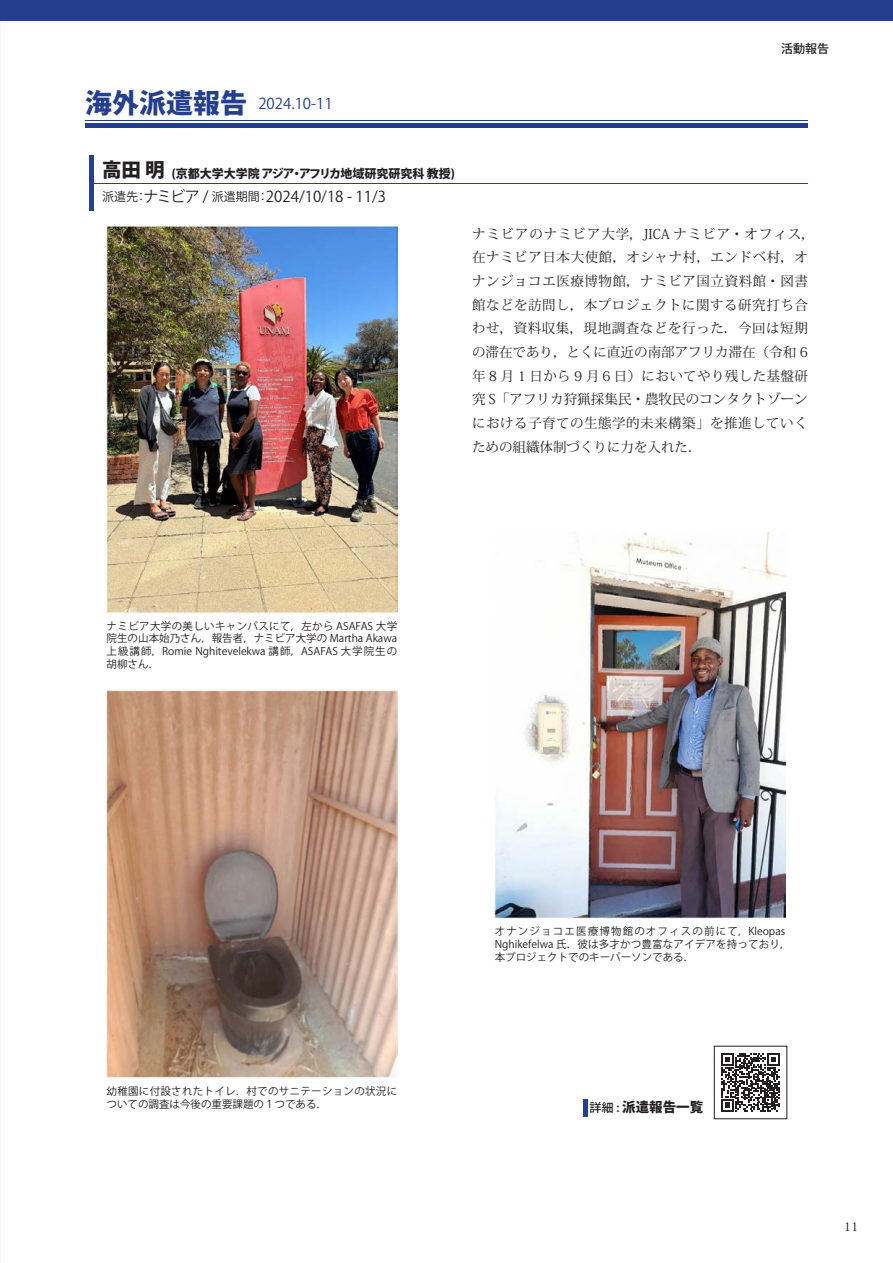
<style>
.page{position:relative;width:893px;height:1263px;background:#fff}
.page>*{position:absolute;margin:0;border:0;box-sizing:border-box;transform-origin:0 0}
.t1{font:15px "Koz Go Pro";color:#231f20}
.t2{font:15px "Koz Go Pro";color:#253f8e}
.t3{font:13.5px/23.7px "Koz Min Pr 6 N";letter-spacing:.04em;color:#231f20}
.t4{font:800 13.5px "Koz Go Pro";color:#231f20}
.t5{font:800 12px "Koz Go Pro";color:#231f20}
.t6{font:500 12px "Koz Go Pro";color:#231f20}
.t7{font:12px "Koz Min Pr 6 N";color:#231f20}
.t8{font:10.5px/12.6px "Koz Go Pro";color:#231f20;text-align:justify}
.t9{font:10.5px/12.6px "Koz Go Pro";letter-spacing:.025em;color:#231f20}
.s1{font-weight:800;font-size:27px}
.s2{font-size:19.5px}
.s3{font-size:12px}
.s4{font-weight:500;font-size:12px}
</style>
<div class="page">
<div style="left:0;top:0;width:893px;height:21px;background:#253f8e"></div>
<hr style="left:85px;top:120px;width:723px;height:1px;background:#253f8e">
<hr style="left:94px;top:183px;width:714px;height:1px;background:#253f8e">
<hr style="left:85px;top:123px;width:723px;height:4px;background:#253f8e">
<div style="left:89px;top:155px;width:5px;height:56px;background:#253f8e"></div>
<img style="left:107px;top:227px;width:290px;height:386px">
<img style="left:107px;top:691px;width:290px;height:387px">
<img style="left:495px;top:531px;width:290px;height:388px">
<svg style="left:721px;top:1053px;width:59px;height:59px"></svg>
<div style="left:714px;top:1046px;width:73px;height:73px;border:1px solid #231f20"></div>
<hr style="left:583px;top:1099px;width:4px;height:17px;background:#253f8e">
<p class="t2" style="left:85px;top:93px;width:249px"><span class="s1">海外派遣報告</span> 2024.10-11</p>
<p class="t5" style="left:102px;top:165px;width:354px"><span class="s2">高田 明</span> (京都大学大学院 アジア・アフリカ地域研究研究科 教授)</p>
<p class="t1" style="left:102px;top:187px;width:286px"><span class="s3">派遣先：</span>ナミビア / <span class="s3">派遣期間：</span>2024/10/18 - 11/3</p>
<p class="t6" style="left:781px;top:41px;width:49px">活動報告</p>
<p class="t3" style="left:472px;top:222px;width:344px">ナミビアのナミビア大学，JICA ナミビア・オフィス，在ナミビア日本大使館，オシャナ村，エンドベ村，オナンジョコエ医療博物館，ナミビア国立資料館・図書館などを訪問し，本プロジェクトに関する研究打ち合わせ，資料収集，現地調査などを行った．今回は短期の滞在であり，とくに直近の南部アフリカ滞在（令和 6年 8 月 1 日から 9 月６日）においてやり残した基盤研究 S「アフリカ狩猟採集民・農牧民のコンタクトゾーンにおける子育ての生態学的未来構築」を推進していくための組織体制づくりに力を入れた．</p>
<p class="t8" style="left:107px;top:620px;width:292px">ナミビア大学の美しいキャンパスにて，左から ASAFAS 大学院生の山本始乃さん，報告者，ナミビア大学の Martha Akawa上級講師，Romie Nghitevelekwa 講師，ASAFAS 大学院生の胡柳さん．</p>
<p class="t9" style="left:107px;top:1085px;width:292px">幼稚園に付設されたトイレ．村でのサニテーションの状況についての調査は今後の重要課題の１つである．</p>
<p class="t8" style="left:495px;top:925px;width:297px;text-align:left">オナンジョコエ医療博物館のオフィスの前にて，Kleopas<br>Nghikefelwa 氏．彼は多才かつ豊富なアイデアを持っており，本プロジェクトでのキーパーソンである．</p>
<p class="t4" style="left:590px;top:1098px;width:115px"><span class="s4">詳細 :</span> 派遣報告一覧</p>
<p class="t7" style="left:844px;top:1220px;width:16px">11</p>
</div>
